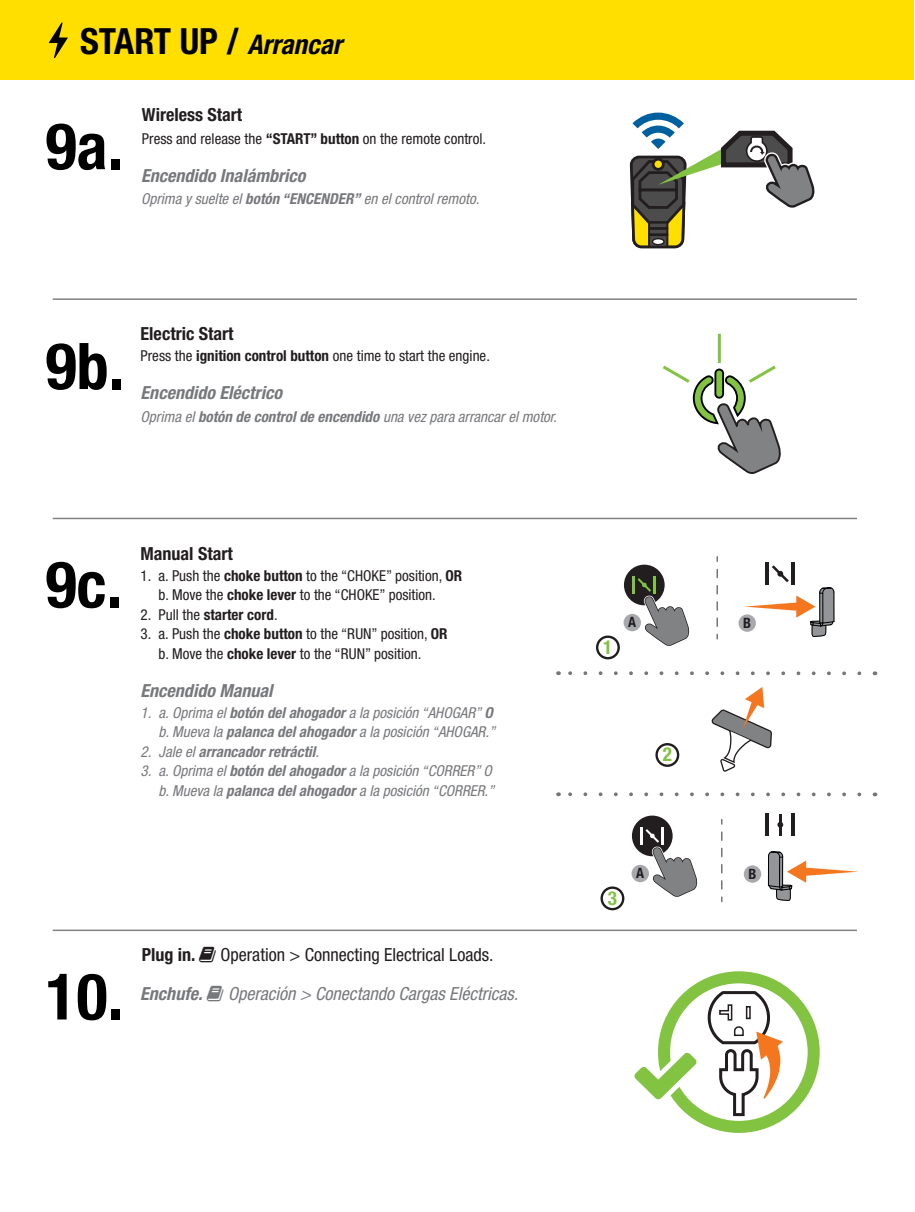
<style>
.page{position:relative;width:915px;height:1212px;background:#fff}
.page>*{position:absolute;margin:0;border:0;box-sizing:border-box;transform-origin:0 0}
.t1{font:700 condensed 64.35px "Helvetica Neue LT Std";color:#000}
.t2{font:700 condensed 36.15px "Helvetica Neue LT Std";color:#000}
.t3{font:700 condensed 19.2px "Helvetica Neue LT Std";color:#82c341}
.t4{font:italic 700 condensed 18px "Helvetica Neue LT Std";color:#77787b}
.t5{font:700 condensed 18px "Helvetica Neue LT Std";color:#221e1f}
.t6{font:italic condensed 18px "Helvetica Neue LT Std";color:#77787b}
.t7{font:condensed 18px "Helvetica Neue LT Std";color:#221e1f}
.t8{font:italic condensed 15px/19.5px "Helvetica Neue LT Std";color:#77787b;text-align:right}
.t9{font:condensed 15px/19.5px "Helvetica Neue LT Std";color:#221e1f;text-align:center}
.t10{font:italic 700 condensed 15px "Helvetica Neue LT Std";color:#77787b}
.t11{font:700 condensed 15px "Helvetica Neue LT Std";color:#221e1f}
.t12{font:700 condensed 14.25px "Helvetica Neue LT Std";color:#221e1f}
.s1{font-style:italic;font-size:27.15px}
.s2{font-weight:700}
.s3{font-weight:400}
</style>
<div class="page">
<hr style="left:53px;top:929px;width:803px;height:2px;background:#808284">
<hr style="left:53px;top:518px;width:803px;height:1px;background:#808284">
<hr style="left:53px;top:298px;width:803px;height:2px;background:#808284">
<svg style="left:597px;top:637px;width:21px;height:21px"></svg>
<div style="left:595px;top:635px;width:24px;height:24px;border:2px solid #221e1f;border-radius:50%"></div>
<hr style="left:765px;top:563px;width:3px;height:22px;background:#221e1f">
<hr style="left:791px;top:563px;width:3px;height:22px;background:#221e1f">
<div style="left:623px;top:614px;width:17px;height:17px;background:#a7a9ac;border-radius:50%"></div>
<svg style="left:738px;top:614px;width:17px;height:18px"></svg>
<div style="left:623px;top:565px;width:41px;height:40px;background:#221e1f;border-radius:50%"></div>
<hr style="left:632px;top:576px;width:3px;height:18px;background:#82c341">
<hr style="left:653px;top:576px;width:3px;height:18px;background:#82c341">
<svg style="left:637px;top:578px;width:53px;height:68px"></svg>
<svg style="left:601px;top:888px;width:22px;height:21px"></svg>
<div style="left:600px;top:886px;width:24px;height:24px;border:2px solid #221e1f;border-radius:50%"></div>
<div style="left:631px;top:865px;width:17px;height:17px;background:#a7a9ac;border-radius:50%"></div>
<div style="left:631px;top:815px;width:41px;height:41px;background:#221e1f;border-radius:50%"></div>
<hr style="left:640px;top:827px;width:3px;height:18px;background:#fff">
<svg style="left:645px;top:827px;width:53px;height:70px"></svg>
<hr style="left:765px;top:813px;width:3px;height:23px;background:#221e1f">
<hr style="left:791px;top:813px;width:3px;height:23px;background:#221e1f">
<hr style="left:778px;top:814px;width:3px;height:21px;background:#221e1f">
<svg style="left:777px;top:822px;width:6px;height:6px"></svg>
<div style="left:743px;top:865px;width:18px;height:18px;background:#a7a9ac;border-radius:50%"></div>
<svg style="left:716px;top:569px;width:1px;height:70px"></svg>
<svg style="left:721px;top:832px;width:1px;height:69px"></svg>
<svg style="left:568px;top:671px;width:291px;height:101px"></svg>
<svg style="left:568px;top:792px;width:291px;height:4px"></svg>
<div style="left:0;top:0;width:912px;height:80px;background:#fedf00"></div>
<svg style="left:49px;top:22px;width:19px;height:36px"></svg>
<hr style="left:717px;top:334px;width:3px;height:29px;background:#82c341">
<svg style="left:663px;top:365px;width:118px;height:109px"></svg>
<svg style="left:629px;top:113px;width:186px;height:136px"></svg>
<svg style="left:744px;top:565px;width:90px;height:72px"></svg>
<svg style="left:767px;top:851px;width:90px;height:50px"></svg>
<svg style="left:658px;top:971px;width:162px;height:162px"></svg>
<h2 class="t2" style="left:80px;top:19px;width:263px">START UP / <span class="s1">Arrancar</span></h2>
<h1 class="t1" style="left:46px;top:107px;width:79px">9a.</h1>
<p class="t5" style="left:142px;top:104px;width:102px">Wireless Start</p>
<p class="t9" style="left:142px;top:128px;width:345px">Press and release the <span class="s2">“START” button</span> on the remote control.</p>
<p class="t4" style="left:141px;top:164px;width:166px">Encendido Inalámbrico</p>
<p class="t8" style="left:141px;top:190px;width:339px">Oprima y suelte el <span class="s2">botón “ENCENDER”</span> en el control remoto.</p>
<h1 class="t1" style="left:46px;top:327px;width:80px">9b.</h1>
<p class="t5" style="left:140px;top:323px;width:94px">Electric Start</p>
<p class="t9" style="left:140px;top:346px;width:351px">Press the <span class="s2">ignition control button</span> one time to start the engine.</p>
<p class="t4" style="left:140px;top:382px;width:143px">Encendido Eléctrico</p>
<p class="t8" style="left:140px;top:407px;width:417px">Oprima el <span class="s2">botón de control de encendido</span> una vez para arrancar el motor.</p>
<h1 class="t1" style="left:46px;top:545px;width:78px">9c.</h1>
<p class="t5" style="left:140px;top:542px;width:94px">Manual Start</p>
<p class="t9" style="left:140px;top:565px;width:323px">1. a. Push the <span class="s2">choke button</span> to the “CHOKE” position, <span class="s2">OR </span>b. Move the <span class="s2">choke lever</span> to the “CHOKE” position.</p>
<p class="t11" style="left:140px;top:605px;width:138px"><span class="s3">2. Pull the</span> starter cord<span class="s3">.</span></p>
<p class="t9" style="left:140px;top:624px;width:308px">3. a. Push the <span class="s2">choke button</span> to the “RUN” position, <span class="s2">OR </span>b. Move the <span class="s2">choke lever</span> to the “RUN” position.</p>
<p class="t4" style="left:140px;top:679px;width:133px">Encendido Manual</p>
<p class="t8" style="left:140px;top:703px;width:356px">1. a. Oprima el <span class="s2">botón del ahogador</span> a la posición “AHOGAR” <span class="s2">O </span>b. Mueva la <span class="s2">palanca del ahogador</span> a la posición “AHOGAR.”</p>
<p class="t10" style="left:140px;top:742px;width:180px"><span class="s3">2. Jale el</span> arrancador retráctil<span class="s3">.</span></p>
<p class="t8" style="left:140px;top:762px;width:355px">3. a. Oprima el <span class="s2">botón del ahogador</span> a la posición “CORRER” O b. Mueva la <span class="s2">palanca del ahogador</span> a la posición “CORRER.”</p>
<h1 class="t1" style="left:46px;top:957px;width:79px">10.</h1>
<p class="t5" style="left:142px;top:944px;width:55px">Plug in.</p>
<p class="t7" style="left:220px;top:945px;width:274px">Operation &gt; Connecting Electrical Loads.</p>
<p class="t4" style="left:140px;top:982px;width:64px">Enchufe.</p>
<p class="t6" style="left:228px;top:983px;width:291px">Operación &gt; Conectando Cargas Eléctricas.</p>
<p class="t3" style="left:603px;top:635px;width:11px">1</p>
<p class="t12" style="left:628px;top:613px;width:9px">A</p>
<p class="t12" style="left:743px;top:614px;width:9px">B</p>
<p class="t3" style="left:662px;top:743px;width:11px">2</p>
<p class="t3" style="left:607px;top:886px;width:11px">3</p>
<p class="t12" style="left:636px;top:864px;width:9px">A</p>
<p class="t12" style="left:748px;top:865px;width:9px">B</p>
</div>
